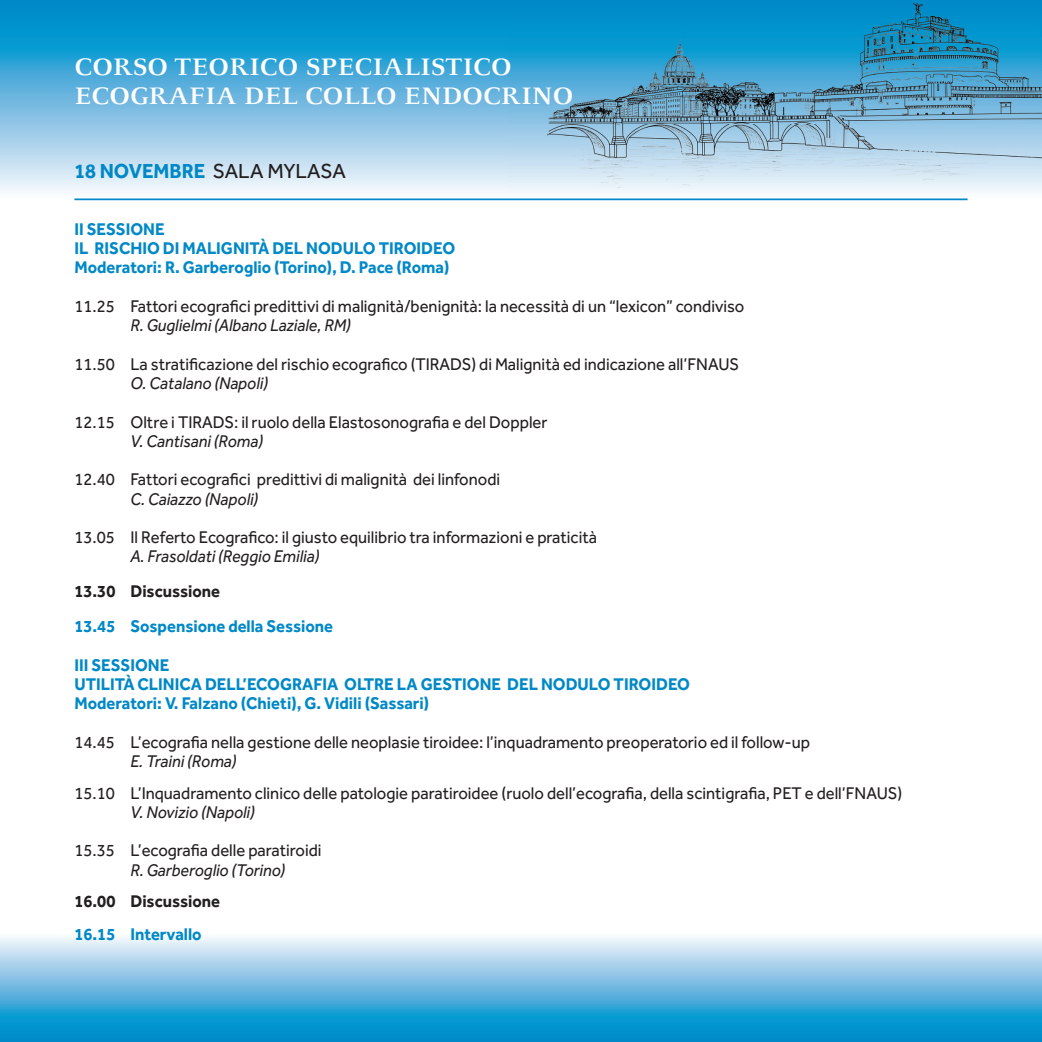
<style>
.page{position:relative;width:1042px;height:1042px;background:#fff}
.page>*{position:absolute;margin:0;border:0;box-sizing:border-box;transform-origin:0 0}
.t1{font:600 26.25px/29.8px "FF Celeste";color:#fff;scale:1.1 1}
.t2{font:700 21px "Effra";color:#0088c7;scale:.95 1}
.t3{font:17.5px "Effra";color:#231f20;scale:.95 1}
.t4{font:700 17.5px/19.2px "Effra";color:#0088c7;scale:.95 1}
.t5{font:italic 17.5px "Effra";color:#231f20;scale:.95 1}
.t6{font:700 17.5px "Effra";color:#231f20;scale:.95 1}
.s1{font-weight:400;color:#231f20}
</style>
<div class="page">
<svg style="left:1px;top:937px;width:1041px;height:105px;background:#67b9df"></svg>
<svg style="left:0;top:933px;width:1px;height:109px"></svg>
<svg style="left:1px;top:0;width:1041px;height:193px;background:#6cbae0"></svg>
<svg style="left:0;top:0;width:1px;height:198px"></svg>
<img style="left:508px;top:0;width:534px;height:187px">
<hr style="left:74px;top:198px;width:893px;height:2px;background:#0088c7">
<h1 class="t1" style="left:74px;top:51px;width:455px">CORSO TEORICO SPECIALISTICO<br>ECOGRAFIA DEL COLLO ENDOCRINO</h1>
<p class="t2" style="left:74px;top:158px;width:287px">18 NOVEMBRE <span class="s1">SALA MYLASA</span></p>
<p class="t4" style="left:74px;top:219px;width:402px">II SESSIONE<br>IL RISCHIO DI MALIGNITÀ DEL NODULO TIROIDEO<br>Moderatori: R. Garberoglio (Torino), D. Pace (Roma)</p>
<p class="t3" style="left:74px;top:296px;width:707px">11.25 Fattori ecografici predittivi di malignità/benignità: la necessità di un “lexicon” condiviso</p>
<p class="t5" style="left:130px;top:315px;width:234px">R. Guglielmi (Albano Laziale, RM)</p>
<p class="t3" style="left:74px;top:354px;width:701px">11.50 La stratificazione del rischio ecografico (TIRADS) di Malignità ed indicazione all’FNAUS</p>
<p class="t5" style="left:130px;top:373px;width:146px">O. Catalano (Napoli)</p>
<p class="t3" style="left:74px;top:411px;width:499px">12.15 Oltre i TIRADS: il ruolo della Elastosonografia e del Doppler</p>
<p class="t5" style="left:130px;top:431px;width:141px">V. Cantisani (Roma)</p>
<p class="t3" style="left:74px;top:469px;width:450px">12.40 Fattori ecografici predittivi di malignità dei linfonodi</p>
<p class="t5" style="left:130px;top:488px;width:136px">C. Caiazzo (Napoli)</p>
<p class="t3" style="left:74px;top:527px;width:552px">13.05 Il Referto Ecografico: il giusto equilibrio tra informazioni e praticità</p>
<p class="t5" style="left:130px;top:546px;width:200px">A. Frasoldati (Reggio Emilia)</p>
<p class="t6" style="left:74px;top:581px;width:155px">13.30 Discussione</p>
<p class="t4" style="left:74px;top:616px;width:274px">13.45 Sospensione della Sessione</p>
<p class="t4" style="left:74px;top:655px;width:649px">III SESSIONE<br>UTILITÀ CLINICA DELL’ECOGRAFIA OLTRE LA GESTIONE DEL NODULO TIROIDEO<br>Moderatori: V. Falzano (Chieti), G. Vidili (Sassari)</p>
<p class="t3" style="left:74px;top:732px;width:776px">14.45 L’ecografia nella gestione delle neoplasie tiroidee: l’inquadramento preoperatorio ed il follow-up</p>
<p class="t5" style="left:130px;top:751px;width:113px">E. Traini (Roma)</p>
<p class="t3" style="left:74px;top:782px;width:873px">15.10 L’Inquadramento clinico delle patologie paratiroidee (ruolo dell’ecografia, della scintigrafia, PET e dell’FNAUS)</p>
<p class="t5" style="left:130px;top:802px;width:132px">V. Novizio (Napoli)</p>
<p class="t3" style="left:74px;top:840px;width:262px">15.35 L’ecografia delle paratiroidi</p>
<p class="t5" style="left:130px;top:859px;width:164px">R. Garberoglio (Torino)</p>
<p class="t6" style="left:74px;top:890px;width:155px">16.00 Discussione</p>
<p class="t4" style="left:74px;top:923px;width:135px">16.15 Intervallo</p>
</div>
